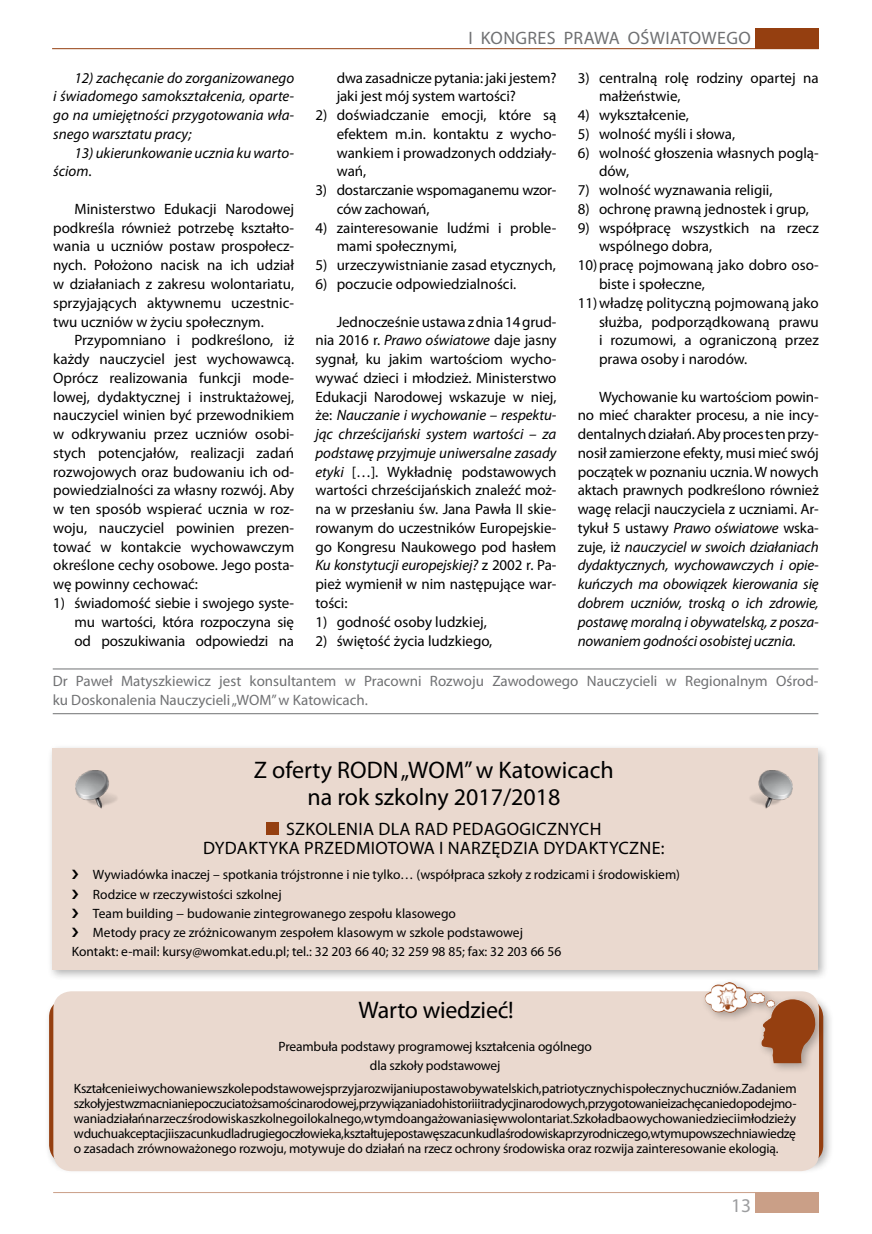
<style>
.page{position:relative;width:872px;height:1234px;background:#fff}
.page>*{position:absolute;margin:0;border:0;box-sizing:border-box;transform-origin:0 0}
.t1{font:24px/27px "Myriad Pro";color:#000;text-align:center}
.t2{font:19.5px "Myriad Pro";color:#9c9d9f}
.t3{font:18px "Myriad Pro";letter-spacing:.02em;color:#000}
.t4{font:18px "Myriad Pro";color:#707173}
.t5{font:15px/18.8px "Myriad Pro";color:#000;text-align:justify}
.t6{font:italic 15px/18.8px "Myriad Pro";color:#000;text-align:justify}
.t7{font:15px/18.8px "Myriad Pro";color:#707173}
.t8{font:13.5px/15px "Myriad Pro";color:#000;text-align:center}
.s1{font-style:normal}
.s2{font-style:italic}
</style>
<div class="page">
<hr style="left:53px;top:1191px;width:766px;height:1px;background:#ca9f87">
<hr style="left:52px;top:48px;width:767px;height:1px;background:#953f10">
<div style="left:755px;top:28px;width:64px;height:21px;background:#953f10"></div>
<div style="left:755px;top:1191px;width:64px;height:21px;background:#ca9f87"></div>
<hr style="left:53px;top:668px;width:765px;height:1px;background:#707173">
<hr style="left:53px;top:713px;width:765px;height:1px;background:#707173">
<div style="left:47px;top:742px;width:792px;height:254px;background:#000;opacity:.3"></div>
<div style="left:52px;top:748px;width:765px;height:221px;background:#ead9cf"></div>
<img style="left:75px;top:770px;width:42px;height:38px">
<img style="left:750px;top:770px;width:43px;height:38px">
<div style="left:266px;top:821px;width:12px;height:13px;background:#953f10"></div>
<div style="left:44px;top:993px;width:797px;height:186px;background:#000;opacity:.3"></div>
<div style="left:53px;top:991px;width:766px;height:179px;background:#ead9cf;border-radius:18px"></div>
<div style="left:699px;top:976px;width:173px;height:115px;background:#000;opacity:.3"></div>
<img style="left:704px;top:981px;width:111px;height:81px">
<p class="t4" style="left:468px;top:26px;width:24px">I kon</p>
<p class="t4" style="left:515px;top:26px;width:22px">gres</p>
<p class="t4" style="left:563px;top:26px;width:12px">prawa</p>
<p class="t4" style="left:628px;top:26px;width:12px">oświatowe</p>
<p class="t4" style="left:726px;top:26px;width:23px">go</p>
<p class="t6" style="left:53px;top:68px;width:242px;text-indent:21px">12) zachęcanie do zorganizowanego i świadomego samokształcenia, oparte&shy;go na umiejętności przygotowania wła&shy;snego warsztatu pracy;</p>
<p class="t6" style="left:53px;top:143px;width:242px;text-indent:21px">13) ukierunkowanie ucznia ku warto&shy;ściom<span class="s1">.</span></p>
<p class="t5" style="left:53px;top:199px;width:242px;text-indent:21px">Ministerstwo Edukacji Narodowej podkreśla również potrzebę kształto&shy;wania u uczniów postaw prospołecz&shy;nych. Położono nacisk na ich udział w działaniach z zakresu wolontariatu, sprzyjających aktywnemu uczestnic&shy;twu uczniów w życiu społecznym.</p>
<p class="t5" style="left:53px;top:330px;width:242px;text-indent:21px">Przypomniano i podkreślono, iż każdy nauczyciel jest wychowawcą.<br>Oprócz realizowania funkcji mode&shy;lowej, dydaktycznej i instruktażowej, nauczyciel winien być przewodnikiem w odkrywaniu przez uczniów osobi&shy;stych potencjałów, realizacji zadań rozwojowych oraz budowaniu ich od&shy;powiedzialności za własny rozwój. Aby w ten sposób wspierać ucznia w roz&shy;woju, nauczyciel powinien prezen&shy;tować w kontakcie wychowawczym określone cechy osobowe. Jego posta&shy;wę powinny cechować:</p>
<p class="t5" style="left:74px;top:593px;width:221px;text-indent:-21px">1) świadomość siebie i swojego syste&shy;mu wartości, która rozpoczyna się od poszukiwania odpowiedzi na</p>
<p class="t5" style="left:599px;top:68px;width:221px;text-indent:-21px">3) centralną rolę rodziny opartej na małżeństwie,</p>
<p class="t5" style="left:578px;top:105px;width:113px">4) wykształcenie,</p>
<p class="t5" style="left:578px;top:124px;width:159px">5) wolność myśli i słowa,</p>
<p class="t5" style="left:599px;top:143px;width:221px;text-indent:-21px">6) wolność głoszenia własnych poglą&shy;dów,</p>
<p class="t5" style="left:578px;top:180px;width:196px">7) wolność wyznawania religii,</p>
<p class="t5" style="left:578px;top:199px;width:232px">8) ochronę prawną jednostek i grup,</p>
<p class="t5" style="left:578px;top:218px;width:242px">9) współpracę wszystkich na rzecz</p>
<p class="t5" style="left:599px;top:237px;width:115px">wspólnego dobra,</p>
<p class="t5" style="left:578px;top:255px;width:242px">10)pracę pojmowaną jako dobro oso-</p>
<p class="t5" style="left:599px;top:274px;width:108px">biste i społeczne,</p>
<p class="t5" style="left:578px;top:293px;width:242px">11)władzę polityczną pojmowaną jako</p>
<p class="t5" style="left:599px;top:312px;width:221px">służba, podporządkowaną prawu</p>
<p class="t5" style="left:599px;top:330px;width:221px">i rozumowi, a ograniczoną przez</p>
<p class="t5" style="left:599px;top:349px;width:150px">prawa osoby i narodów.</p>
<p class="t5" style="left:578px;top:387px;width:242px;text-indent:21px">Wychowanie ku wartościom powin&shy;no mieć charakter procesu, a nie incy&shy;dentalnych działań. Aby proces ten przy&shy;nosił zamierzone efekty, musi mieć swój początek w poznaniu ucznia. W nowych aktach prawnych podkreślono również wagę relacji nauczyciela z uczniami. Ar&shy;tykuł 5 ustawy <span class="s2">Prawo oświatowe</span> wska&shy;zuje, iż <span class="s2">nauczyciel w swoich działaniach dydaktycznych, wychowawczych i opie&shy;kuńczych ma obowiązek kierowania się dobrem uczniów, troską o ich zdrowie, postawę moralną i obywatelską, z posza&shy;nowaniem godności osobistej ucznia.</span></p>
<p class="t7" style="left:53px;top:671px;width:767px">Dr Paweł Matyszkiewicz jest konsultantem w Pracowni Rozwoju Zawodowego Nauczycieli w Regionalnym Ośrod&shy;ku Doskonalenia Nauczycieli „WOM” w Katowicach.</p>
<p class="t5" style="left:337px;top:68px;width:221px">dwa zasadnicze pytania: jaki jestem? jaki jest mój system wartości?</p>
<p class="t5" style="left:337px;top:105px;width:221px;text-indent:-21px">2) doświadczanie emocji, które są efektem m.in. kontaktu z wycho&shy;wankiem i prowadzonych oddziały&shy;wań,</p>
<p class="t5" style="left:337px;top:180px;width:221px;text-indent:-21px">3) dostarczanie wspomaganemu wzor&shy;ców zachowań,</p>
<p class="t5" style="left:337px;top:218px;width:221px;text-indent:-21px">4) zainteresowanie ludźmi i proble&shy;mami społecznymi,</p>
<p class="t5" style="left:315px;top:255px;width:242px">5) urzeczywistnianie zasad etycznych,</p>
<p class="t5" style="left:315px;top:274px;width:202px">6) poczucie odpowiedzialności.</p>
<p class="t5" style="left:315px;top:312px;width:242px;text-indent:21px">Jednocześnie ustawa zdnia 14 grud&shy;nia 2016 r. <span class="s2">Prawo oświatowe</span> daje jasny sygnał, ku jakim wartościom wycho&shy;wywać dzieci i młodzież. Ministerstwo Edukacji Narodowej wskazuje w niej, że: <span class="s2">Nauczanie i wychowanie – respektu&shy;jąc chrześcijański system wartości – za podstawę przyjmuje uniwersalne zasady etyki</span> […]. Wykładnię podstawowych wartości chrześcijańskich znaleźć moż&shy;na w przesłaniu św. Jana Pawła II skie&shy;rowanym do uczestników Europejskie&shy;go Kongresu Naukowego pod hasłem <span class="s2">Ku konstytucji europejskiej?</span> z 2002 r. Pa&shy;pież wymienił w nim następujące war&shy;tości:</p>
<p class="t5" style="left:315px;top:612px;width:173px">1) godność osoby ludzkiej,</p>
<p class="t5" style="left:315px;top:630px;width:178px">2) świętość życia ludzkiego,</p>
<h1 class="t1" style="left:254px;top:755px;width:361px">Z oferty RODN „WOM” w Katowicach na rok szkolny 2017/2018</h1>
<p class="t3" style="left:286px;top:817px;width:61px">Szkolenia</p>
<p class="t3" style="left:378px;top:817px;width:48px">dla rad</p>
<p class="t3" style="left:452px;top:817px;width:12px">peda</p>
<p class="t3" style="left:495px;top:817px;width:47px">gogiczn</p>
<p class="t3" style="left:569px;top:817px;width:33px">ych</p>
<p class="t3" style="left:203px;top:836px;width:34px">Dydakt</p>
<p class="t3" style="left:269px;top:836px;width:48px">yka przedmiotowa</p>
<p class="t3" style="left:439px;top:836px;width:20px">i narz</p>
<p class="t3" style="left:491px;top:836px;width:20px">ędzia</p>
<p class="t3" style="left:543px;top:836px;width:34px">dydakt</p>
<p class="t3" style="left:609px;top:836px;width:21px">yczne</p>
<p class="t3" style="left:661px;top:836px;width:5px">:</p>
<p class="t8" style="left:93px;top:866px;width:588px">Wywiadówka inaczej – spotkania trójstronne i nie tylko… (współpraca szkoły z rodzicami i środowiskiem)</p>
<p class="t8" style="left:93px;top:886px;width:190px">Rodzice w rzeczywistości szkolnej</p>
<p class="t8" style="left:93px;top:905px;width:364px">Team building − budowanie zintegrowanego zespołu klasowego</p>
<p class="t8" style="left:93px;top:924px;width:431px">Metody pracy ze zróżnicowanym zespołem klasowym w szkole podstawowej</p>
<p class="t8" style="left:72px;top:943px;width:491px">Kontakt: e-mail: kursy@womkat.edu.pl; tel.: 32 203 66 40; 32 259 98 85; fax: 32 203 66 56</p>
<h1 class="t1" style="left:358px;top:995px;width:157px">Warto wiedzieć!</h1>
<p class="t8" style="left:278px;top:1036px;width:315px;line-height:19.2px">Preambuła podstawy programowej kształcenia ogólnego dla szkoły podstawowej</p>
<p class="t8" style="left:74px;top:1080px;width:724px;text-align:justify">Kształcenie i wychowanie w szkole podstawowej sprzyja rozwijaniu postaw obywatelskich, patriotycznych i społecznych uczniów. Zadaniem szkoły jest wzmacnianie poczucia tożsamości narodowej, przywiązania do historii i tradycji narodowych, przygotowanie i zachęcanie do podejmo&shy;wania działań na rzecz środowiska szkolnego i lokalnego, w tym do angażowania się w wolontariat. Szkoła dba o wychowanie dzieci i młodzieży w duchu akceptacji i szacunku dla drugiego człowieka, kształtuje postawę szacunku dla środowiska przyrodniczego, w tym upowszechnia wiedzę o zasadach zrównoważonego rozwoju, motywuje do działań na rzecz ochrony środowiska oraz rozwija zainteresowanie ekologią.</p>
<h2 class="t2" style="left:731px;top:1192px;width:22px">13</h2>
</div>
